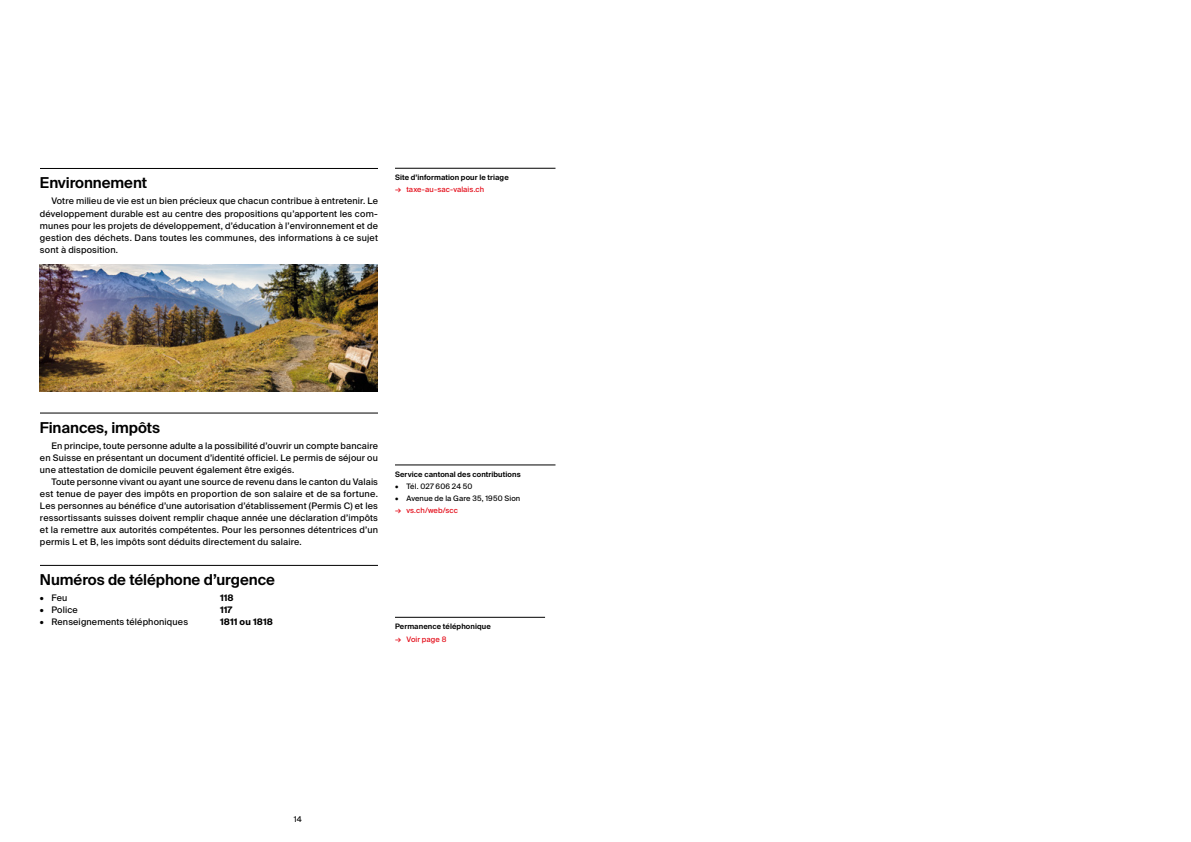
<style>
.page{position:relative;width:1191px;height:842px;background:#fff}
.page>*{position:absolute;margin:0;border:0;box-sizing:border-box;transform-origin:0 0}
.t1{font:600 15px "Suisse Intl";letter-spacing:-.005em;color:#000}
.t2{font:9px/12px "Suisse Intl";letter-spacing:.015em;color:#000;text-align:justify}
.t3{font:700 9px "Suisse Intl";letter-spacing:.005em;color:#000}
.t4{font:8px "Suisse Intl";color:#000}
.t5{font:600 7.5px "Suisse Intl";letter-spacing:.015em;color:#000}
.t6{font:7.5px "Suisse Intl";letter-spacing:.015em;color:#e30613}
.t7{font:7.5px "Suisse Intl";letter-spacing:.015em;color:#000}
</style>
<div class="page">
<img style="left:40px;top:264px;width:338px;height:128px">
<hr style="left:40px;top:168px;width:338px;height:1px;background:#000">
<hr style="left:40px;top:413px;width:338px;height:1px;background:#000">
<hr style="left:40px;top:565px;width:338px;height:1px;background:#000">
<hr style="left:395px;top:168px;width:160px;height:1px;background:#000">
<hr style="left:395px;top:465px;width:160px;height:1px;background:#000">
<hr style="left:395px;top:617px;width:150px;height:1px;background:#000">
<h1 class="t1" style="left:40px;top:174px;width:109px">Environnement</h1>
<p class="t2" style="left:40px;top:195px;width:339px;text-indent:11px">Votre milieu de vie est un bien précieux que chacun contribue à entretenir. Le développement durable est au centre des propositions qu’apportent les com&shy;munes pour les projets de développement, d’éducation à l’environnement et de gestion des déchets. Dans toutes les communes, des informations à ce sujet sont à disposition.</p>
<p class="t5" style="left:395px;top:173px;width:115px">Site d’information pour le triage</p>
<p class="t6" style="left:395px;top:185px;width:91px">→ taxe-au-sac-valais.ch</p>
<h1 class="t1" style="left:40px;top:419px;width:122px">Finances, impôts</h1>
<p class="t2" style="left:40px;top:440px;width:339px;text-indent:11px">En principe, toute personne adulte a la possibilité d’ouvrir un compte bancaire en Suisse en présentant un document d’identité officiel. Le permis de séjour ou une attestation de domicile peuvent également être exigés.</p>
<p class="t2" style="left:40px;top:476px;width:339px;text-indent:11px">Toute personne vivant ou ayant une source de revenu dans le canton du Valais est tenue de payer des impôts en proportion de son salaire et de sa fortune.<br>Les personnes au bénéfice d’une autorisation d’établissement (Permis C) et les ressortissants suisses doivent remplir chaque année une déclaration d’impôts et la remettre aux autorités compétentes. Pour les personnes détentrices d’un permis L et B, les impôts sont déduits directement du salaire.</p>
<h1 class="t1" style="left:40px;top:571px;width:236px">Numéros de téléphone d’urgence</h1>
<p class="t2" style="left:40px;top:592px;width:29px">• Feu</p>
<p class="t3" style="left:220px;top:593px;width:15px">118</p>
<p class="t2" style="left:40px;top:604px;width:39px">• Police</p>
<p class="t3" style="left:220px;top:605px;width:14px">117</p>
<p class="t2" style="left:40px;top:616px;width:150px">• Renseignements téléphoniques</p>
<p class="t3" style="left:220px;top:617px;width:55px">1811 ou 1818</p>
<p class="t5" style="left:395px;top:470px;width:127px">Service cantonal des contributions</p>
<p class="t7" style="left:395px;top:482px;width:79px">• Tél. 027 606 24 50</p>
<p class="t7" style="left:395px;top:494px;width:127px">• Avenue de la Gare 35, 1950 Sion</p>
<p class="t6" style="left:395px;top:506px;width:65px">→ vs.ch/web/scc</p>
<p class="t5" style="left:395px;top:622px;width:97px">Permanence téléphonique</p>
<p class="t6" style="left:395px;top:634px;width:53px">→ Voir page 8</p>
<p class="t4" style="left:294px;top:814px;width:9px">14</p>
</div>
